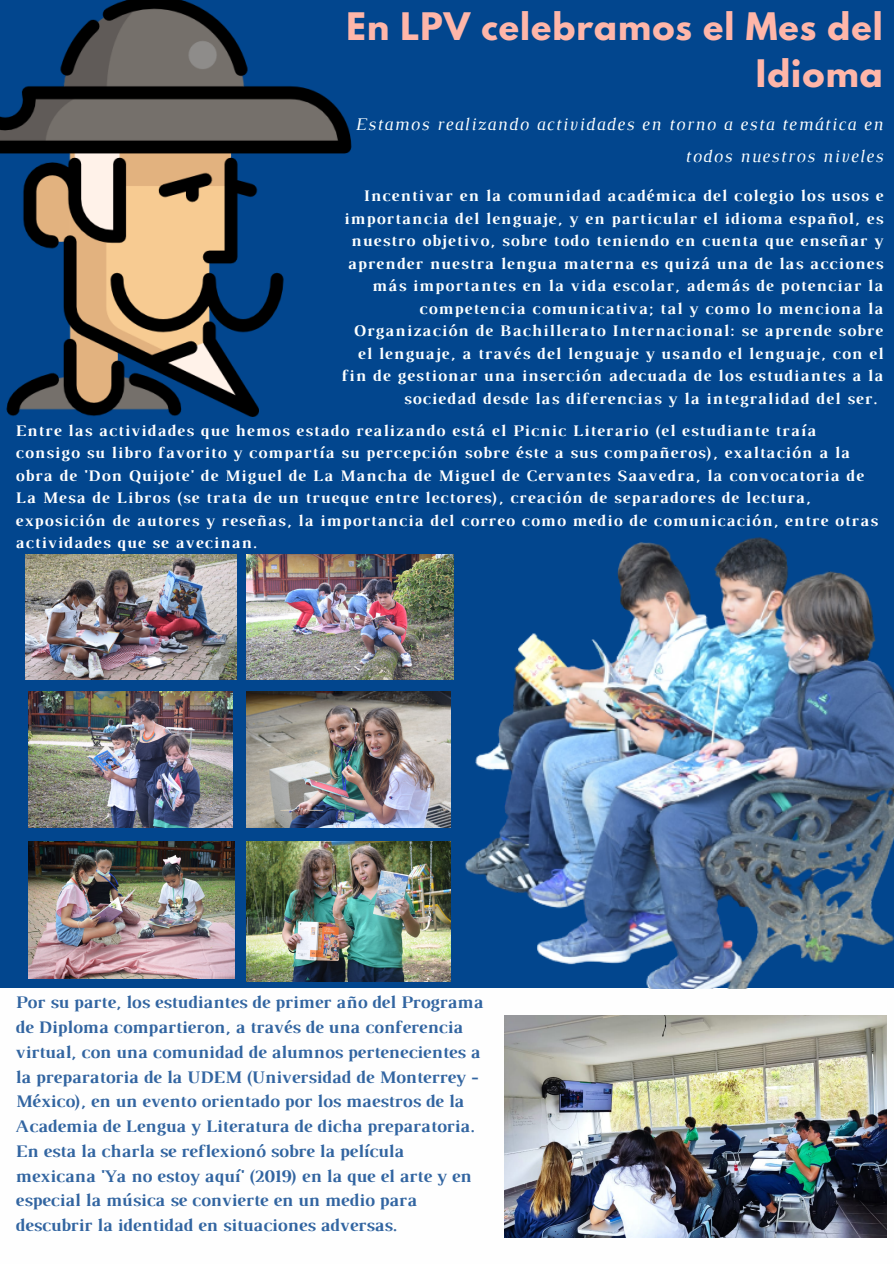
<style>
.page{position:relative;width:894px;height:1264px;background:#fff}
.page>*{position:absolute;margin:0;border:0;box-sizing:border-box;transform-origin:0 0}
.t1{font:700 33.6px/46.2px "League Spartan";letter-spacing:.03em;color:#ffb6a9;text-align:right}
.t2{font:italic 18.15px/31.5px "Luthier";letter-spacing:.07em;color:#fcffff;text-align:right}
.t3{font:700 18px/24.8px "Luthier";color:#3265a1}
.t4{font:700 16.5px "Luthier";letter-spacing:.07em;color:#fcffff}
.t5{font:700 16.5px/22.5px "Luthier";letter-spacing:.07em;color:#fff}
</style>
<div class="page">
<div style="left:0;top:0;width:893px;height:1263px;background:#02468e"></div>
<div style="left:0;top:988px;width:893px;height:275px;background:#fefefe"></div>
<img style="left:0;top:0;width:352px;height:416px">
<img style="left:25px;top:554px;width:211px;height:125px">
<img style="left:246px;top:554px;width:77px;height:125px">
<img style="left:28px;top:691px;width:204px;height:136px">
<img style="left:246px;top:691px;width:77px;height:136px">
<img style="left:323px;top:537px;width:570px;height:451px">
<img style="left:28px;top:841px;width:206px;height:137px">
<img style="left:246px;top:841px;width:204px;height:140px">
<img style="left:504px;top:1015px;width:382px;height:222px">
<p class="t1" style="left:346px;top:8px;width:537px">En LPV celebramos el Mes del<br>Idioma</p>
<p class="t2" style="left:355px;top:110px;width:529px">Estamos realizando actividades en torno a esta temática en todos nuestros niveles</p>
<p class="t4" style="left:363px;top:190px;width:521px">Incentivar en la comunidad académica del colegio los usos e</p>
<p class="t4" style="left:343px;top:212px;width:540px">importancia del lenguaje, y en particular el idioma español, es</p>
<p class="t4" style="left:351px;top:235px;width:533px">nuestro objetivo, sobre todo teniendo en cuenta que enseñar y</p>
<p class="t4" style="left:347px;top:257px;width:537px">aprender nuestra lengua materna es quizá una de las acciones</p>
<p class="t4" style="left:372px;top:280px;width:512px">más importantes en la vida escolar, además de potenciar la</p>
<p class="t4" style="left:419px;top:302px;width:465px">competencia comunicativa; tal y como lo menciona la</p>
<p class="t4" style="left:353px;top:325px;width:531px">Organización de Bachillerato Internacional: se aprende sobre</p>
<p class="t4" style="left:357px;top:347px;width:526px">el lenguaje, a través del lenguaje y usando el lenguaje, con el</p>
<p class="t4" style="left:341px;top:370px;width:543px">fin de gestionar una inserción adecuada de los estudiantes a la</p>
<p class="t4" style="left:403px;top:392px;width:475px">sociedad desde las diferencias y la integralidad del ser.</p>
<p class="t5" style="left:15px;top:420px;width:863px">Entre las actividades que hemos estado realizando está el Picnic Literario (el estudiante traía consigo su libro favorito y compartía su percepción sobre éste a sus compañeros), exaltación a la obra de 'Don Quijote' de Miguel de La Mancha de Miguel de Cervantes Saavedra, la convocatoria de La Mesa de Libros (se trata de un trueque entre lectores), creación de separadores de lectura, exposición de autores y reseñas, la importancia del correo como medio de comunicación, entre otras actividades que se avecinan.</p>
<p class="t3" style="left:15px;top:991px;width:469px">Por su parte, los estudiantes de primer año del Programa de Diploma compartieron, a través de una conferencia virtual, con una comunidad de alumnos pertenecientes a la preparatoria de la UDEM (Universidad de Monterrey - México), en un evento orientado por los maestros de la Academia de Lengua y Literatura de dicha preparatoria.<br>En esta la charla se reflexionó sobre la película mexicana 'Ya no estoy aquí' (2019) en la que el arte y en especial la música se convierte en un medio para descubrir la identidad en situaciones adversas.</p>
</div>
